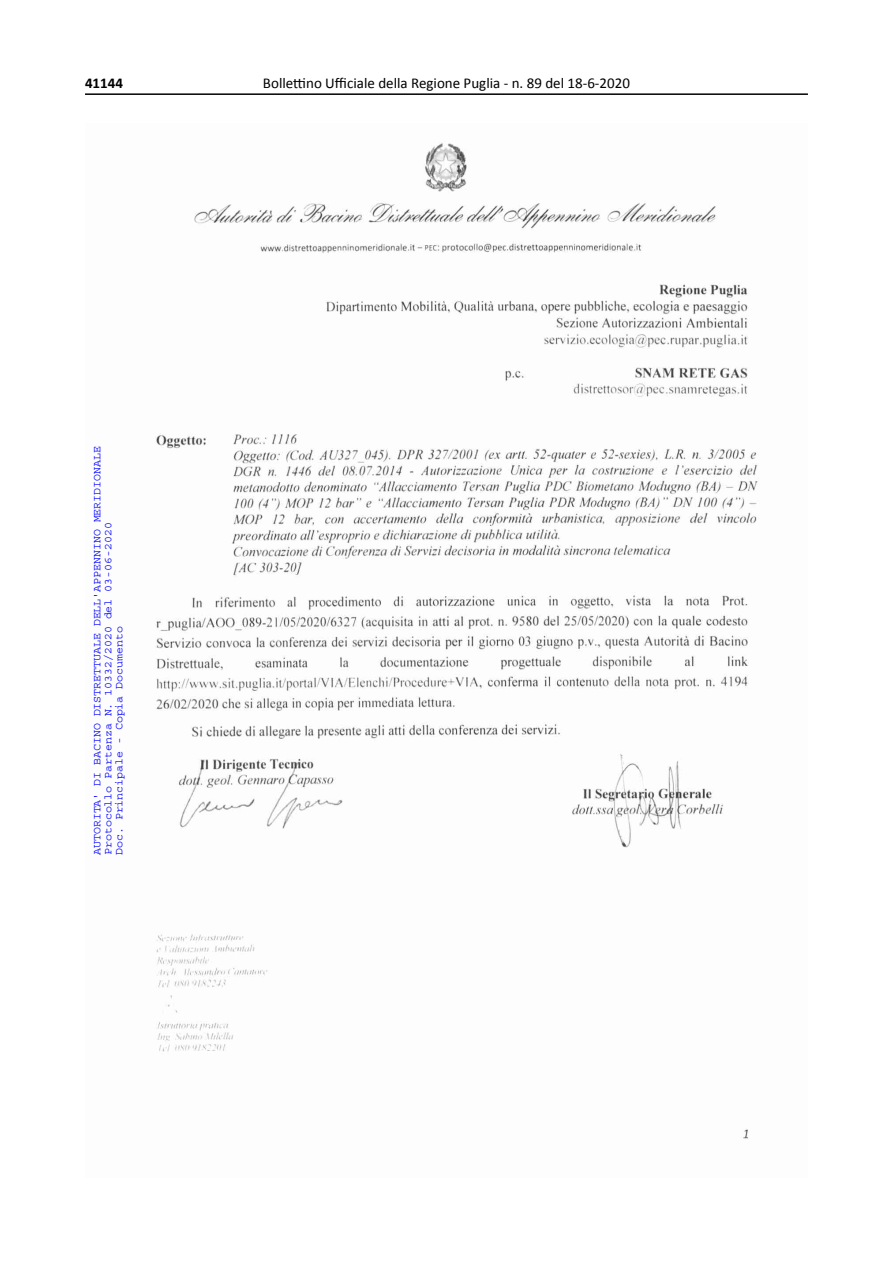
<style>
.page{position:relative;width:893px;height:1263px;background:#fff}
.page>*{position:absolute;margin:0;border:0;box-sizing:border-box;transform-origin:0 0}
.t1{font:15px "Calibri";color:#000}
.t2{font:700 15px "Calibri";color:#000}
.t3{font:10.95px/10.9px "Courier";color:#00f;scale:1.05 1}
</style>
<div class="page">
<hr style="left:85px;top:93px;width:723px;height:2px;background:#000">
<img style="left:156px;top:142px;width:603px;height:997px">
<h1 class="t2" style="left:85px;top:72px;width:40px">41144</h1>
<h1 class="t1" style="left:263px;top:74px;width:369px">Bollettino Ufficiale della Regione Puglia - n. 89 del 18-6-2020</h1>
<p class="t3" style="left:92px;top:855px;width:391px;rotate:-90deg">AUTORITA' DI BACINO DISTRETTUALE DELL'APPENNINO MERIDIONALE<br>Protocollo Partenza N. 10332/2020 del 03-06-2020<br>Doc. Principale - Copia Documento</p>
</div>
